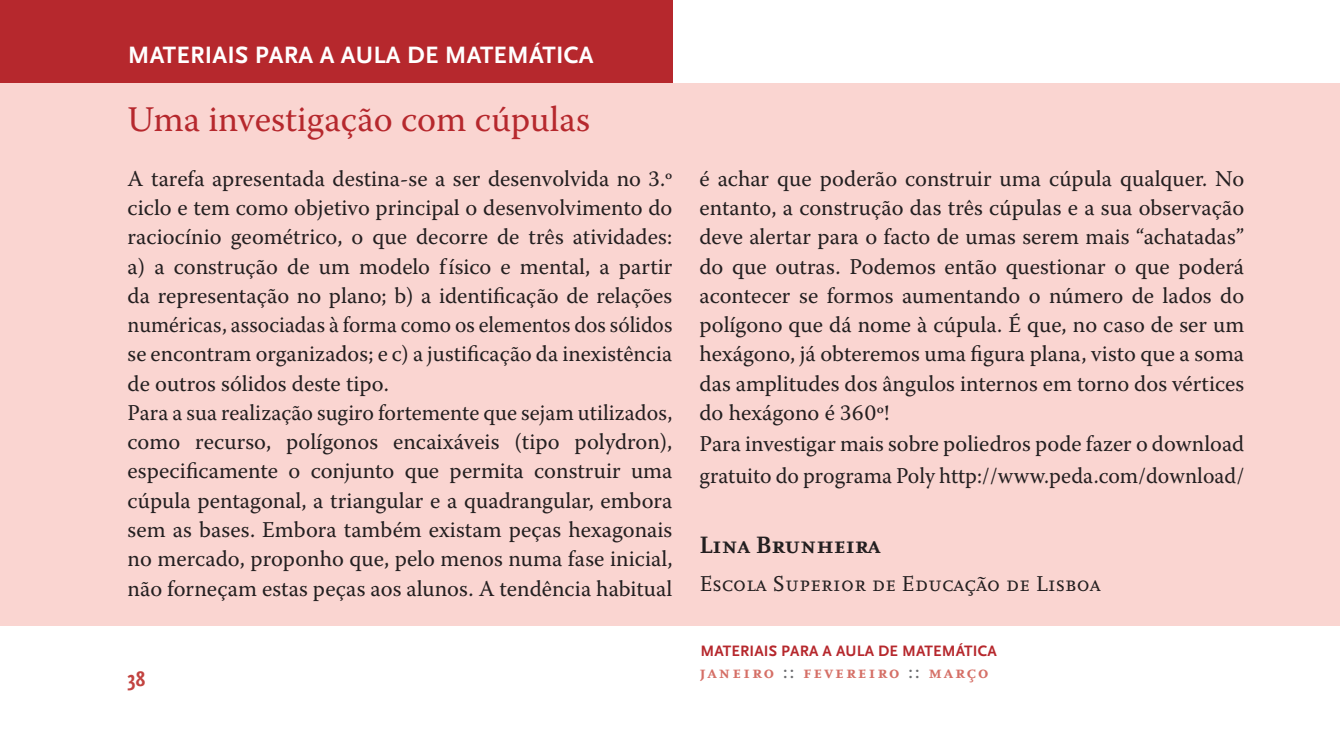
<style>
.page{position:relative;width:1340px;height:753px;background:#fff}
.page>*{position:absolute;margin:0;border:0;box-sizing:border-box;transform-origin:0 0}
.TITULO_ARTIGO{font:36px "Warnock Pro";color:#b6282d}
.t1{font:700 24.75px "Scala Sans Pro";letter-spacing:.01em;color:#fff}
.FINAL_AUTOR_ARTIGO{font:700 24.75px "Scala Caps";color:#231f20}
.MAINMATTER__MAIN_TEX{font:22.5px/29.2px "Warnock Pro";color:#231f20;text-align:justify}
.INSTITUIÇÃO_AUTOR_AR{font:22.5px "Scala Caps";color:#231f20}
.RODAPE_NUM_PAGINA{font:700 condensed 22.5px "Scala Sans";color:#c24340}
.RODAPE_MES{font:700 18px "Scala Caps";letter-spacing:.12em;color:#d56f66}
.RODAPE_NOME_SECCAO{font:700 15.75px "Scala Sans Pro";letter-spacing:.01em;color:#b6282d}
.s1{color:#6c6d70}
</style>
<div class="page">
<div style="left:0;top:0;width:672px;height:83px;background:#b6282d"></div>
<div style="left:0;top:83px;width:1339px;height:542px;background:#fad5d1"></div>
<p class="t1" style="left:128px;top:40px;width:467px">MATERIAIS PARA A AULA DE MATEMÁTICA</p>
<p class="TITULO_ARTIGO" style="left:128px;top:97px;width:464px">Uma investigação com cúpulas</p>
<p class="MAINMATTER__MAIN_TEX" style="left:128px;top:163px;width:546px">A tarefa apresentada destina-se a ser desenvolvida no 3.º ciclo e tem como objetivo principal o desenvolvimento do raciocínio geométrico, o que decorre de três atividades: a) a construção de um modelo físico e mental, a partir da representação no plano; b) a identificação de relações numéricas, associadas à forma como os elementos dos sólidos se encontram organizados; e c) a justificação da inexistência de outros sólidos deste tipo.</p>
<p class="MAINMATTER__MAIN_TEX" style="left:128px;top:397px;width:546px">Para a sua realização sugiro fortemente que sejam utilizados, como recurso, polígonos encaixáveis (tipo polydron), especificamente o conjunto que permita construir uma cúpula pentagonal, a triangular e a quadrangular, embora sem as bases. Embora também existam peças hexagonais no mercado, proponho que, pelo menos numa fase inicial, não forneçam estas peças aos alunos. A tendência habitual</p>
<p class="RODAPE_NUM_PAGINA" style="left:128px;top:667px;width:19px">38</p>
<p class="MAINMATTER__MAIN_TEX" style="left:699px;top:163px;width:546px">é achar que poderão construir uma cúpula qualquer. No entanto, a construção das três cúpulas e a sua observação deve alertar para o facto de umas serem mais “achatadas” do que outras. Podemos então questionar o que poderá acontecer se formos aumentando o número de lados do polígono que dá nome à cúpula. É que, no caso de ser um hexágono, já obteremos uma figura plana, visto que a soma das amplitudes dos ângulos internos em torno dos vértices do hexágono é 360º!</p>
<p class="MAINMATTER__MAIN_TEX" style="left:699px;top:428px;width:546px;line-height:31.5px">Para investigar mais sobre poliedros pode fazer o download gratuito do programa Poly http://www.peda.com/download/</p>
<p class="FINAL_AUTOR_ARTIGO" style="left:699px;top:530px;width:182px">Lina Brunheira</p>
<p class="INSTITUIÇÃO_AUTOR_AR" style="left:699px;top:571px;width:402px">Escola Superior de Educação de Lisboa</p>
<p class="RODAPE_NOME_SECCAO" style="left:700px;top:641px;width:298px">MATERIAIS PARA A AULA DE MATEMÁTICA</p>
<p class="RODAPE_MES" style="left:699px;top:662px;width:290px">janeiro <span class="s1">::</span> fevereiro <span class="s1">::</span> março</p>
</div>
